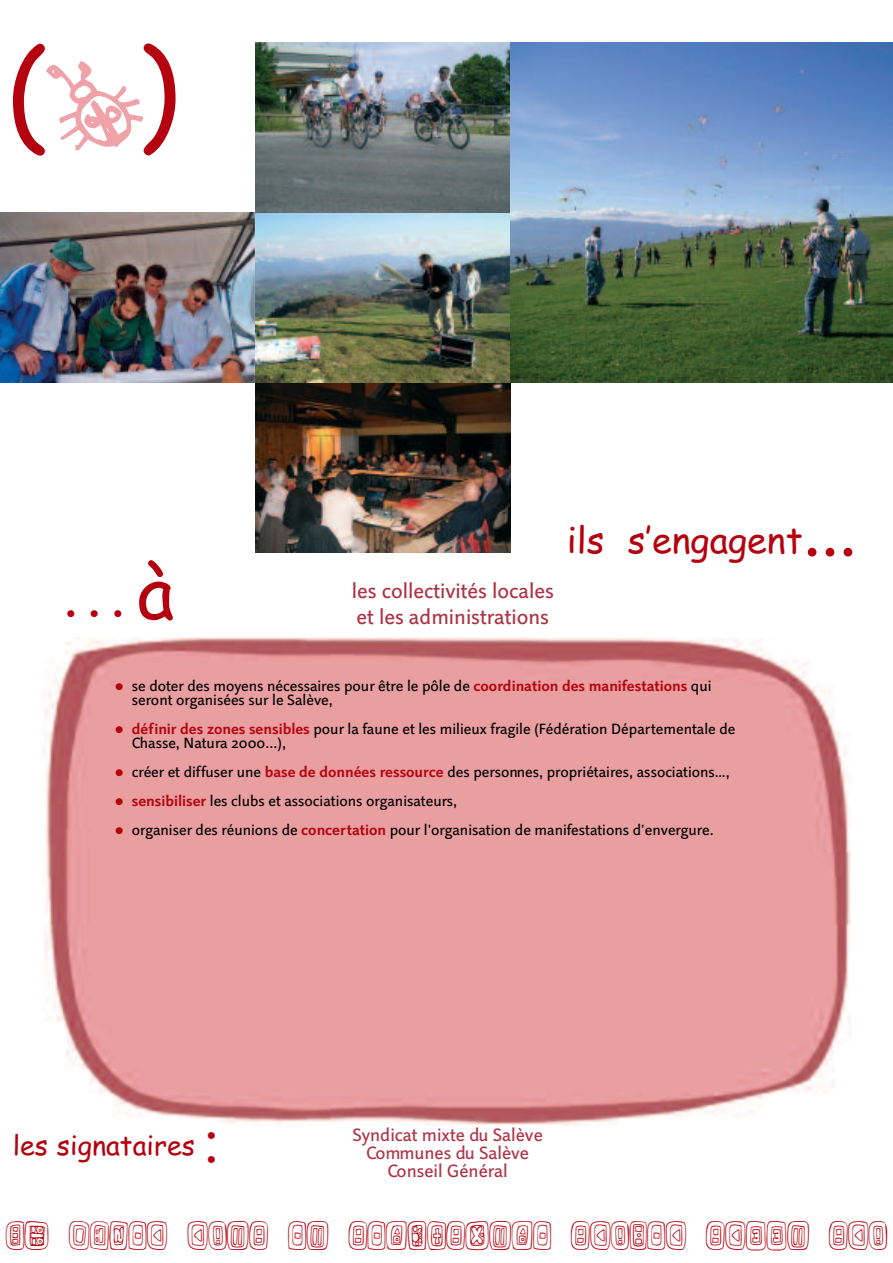
<style>
.page{position:relative;width:893px;height:1263px;background:#fff}
.page>*{position:absolute;margin:0;border:0;box-sizing:border-box;transform-origin:0 0}
.t1{font:112.5px "Comic Sans MS";color:#b4020e}
.t2{font:72px "Comic Sans MS";color:#b4020e}
.t3{font:36px "Comic Sans MS";color:#b4020e}
.t4{font:27px "Comic Sans MS";color:#b4020e}
.t5{font:21px/25.2px "Linotype Projekt";color:#ae3346}
.t6{font:18px/18px "Linotype Projekt";color:#ae3346;text-align:center}
.t7{font:15px/14.1px "Linotype Projekt";color:#000}
.t8{font:12px "Wingdings";color:#b4020e}
.s1{font-size:72px}
.s2{color:#b4020e}
.s3{font-weight:700;color:#b4020e}
</style>
<div class="page">
<img style="left:255px;top:383px;width:255px;height:170px">
<img style="left:0;top:213px;width:255px;height:170px">
<img style="left:255px;top:213px;width:255px;height:170px">
<img style="left:255px;top:43px;width:255px;height:170px">
<img style="left:510px;top:43px;width:383px;height:340px">
<img style="left:43px;top:638px;width:807px;height:487px">
<h1 class="t1" style="left:7px;top:27px;width:43px">(</h1>
<h1 class="t1" style="left:182px;top:172px;width:139px;rotate:-180deg">(<sup>□</sup></h1>
<p class="t8" style="left:67px;top:607px;width:57px">●●●</p>
<h2 class="t2" style="left:137px;top:551px;width:38px">à</h2>
<h3 class="t5" style="left:352px;top:581px;width:204px">les collectivités locales et les administrations</h3>
<h3 class="t3" style="left:567px;top:520px;width:291px">ils s’engagent<span class="s1">...</span></h3>
<p class="t7" style="left:132px;top:680px;width:581px;text-indent:-17px"><span class="s2">●</span> se doter des moyens nécessaires pour être le pôle de <span class="s3">coordination des manifestations</span> qui seront organisées sur le Salève,</p>
<p class="t7" style="left:132px;top:723px;width:605px;text-indent:-17px"><span class="s2">●</span> <span class="s3">définir des zones sensibles</span> pour la faune et les milieux fragile (Fédération Départementale de<br>Chasse, Natura 2000...),</p>
<p class="t7" style="left:115px;top:767px;width:617px"><span class="s2">●</span> créer et diffuser une <span class="s3">base de données ressource</span> des personnes, propriétaires, associations…,</p>
<p class="t7" style="left:115px;top:796px;width:344px"><span class="s2">●</span> <span class="s3">sensibiliser</span> les clubs et associations organisateurs,</p>
<p class="t7" style="left:115px;top:825px;width:600px"><span class="s2">●</span> organiser des réunions de <span class="s3">concertation</span> pour l'organisation de manifestations d'envergure.</p>
<h3 class="t4" style="left:13px;top:1129px;width:184px">les signataires</h3>
<p class="t6" style="left:352px;top:1128px;width:192px">Syndicat mixte du Salève<br>Communes du Salève<br>Conseil Général</p>
</div>
